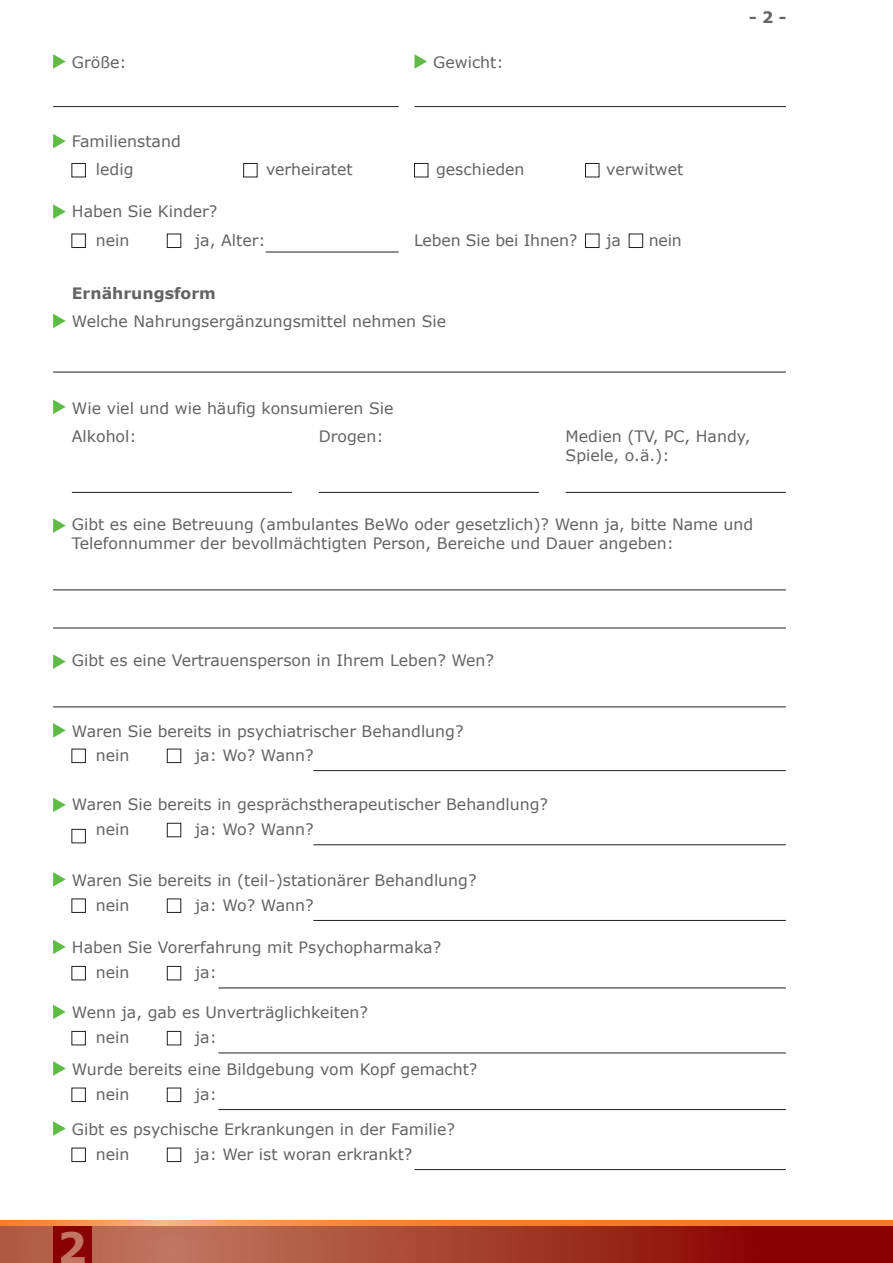
<style>
.page{position:relative;width:893px;height:1263px;background:#fff}
.page>*{position:absolute;margin:0;border:0;box-sizing:border-box;transform-origin:0 0}
.t1{font:700 41.85px "Verdana";color:#c27660}
.t2{font:15.75px/25.3px "Verdana";color:#636366}
.t3{font:700 15.75px "Verdana";color:#636366}
</style>
<div class="page">
<svg style="left:0;top:1225px;width:893px;height:38px;background:#a63e2c"></svg>
<div style="left:53px;top:1223px;width:38px;height:40px;background:#8b0202"></div>
<svg style="left:0;top:1221px;width:893px;height:4px;background:#f5863f"></svg>
<hr style="left:53px;top:372px;width:733px;height:1px;background:#231f20">
<hr style="left:72px;top:492px;width:220px;height:1px;background:#231f20">
<hr style="left:566px;top:492px;width:220px;height:1px;background:#231f20">
<hr style="left:319px;top:492px;width:220px;height:1px;background:#231f20">
<svg style="left:53px;top:54px;width:13px;height:15px"></svg>
<hr style="left:53px;top:590px;width:733px;height:1px;background:#231f20">
<hr style="left:53px;top:628px;width:733px;height:1px;background:#231f20">
<svg style="left:53px;top:134px;width:13px;height:14px"></svg>
<div style="left:72px;top:163px;width:14px;height:14px;border:1px solid #231f20"></div>
<div style="left:243px;top:163px;width:14px;height:14px;border:1px solid #231f20"></div>
<div style="left:414px;top:163px;width:14px;height:14px;border:1px solid #231f20"></div>
<div style="left:585px;top:163px;width:14px;height:14px;border:1px solid #231f20"></div>
<svg style="left:53px;top:400px;width:13px;height:14px"></svg>
<svg style="left:53px;top:518px;width:13px;height:15px"></svg>
<hr style="left:53px;top:707px;width:733px;height:1px;background:#231f20">
<svg style="left:53px;top:654px;width:13px;height:15px"></svg>
<hr style="left:313px;top:770px;width:473px;height:1px;background:#231f20">
<svg style="left:53px;top:723px;width:13px;height:15px"></svg>
<svg style="left:53px;top:204px;width:13px;height:15px"></svg>
<div style="left:72px;top:234px;width:14px;height:14px;border:1px solid #231f20"></div>
<div style="left:167px;top:234px;width:14px;height:14px;border:1px solid #231f20"></div>
<div style="left:72px;top:749px;width:14px;height:14px;border:1px solid #231f20"></div>
<div style="left:167px;top:749px;width:14px;height:14px;border:1px solid #231f20"></div>
<hr style="left:313px;top:844px;width:473px;height:1px;background:#231f20">
<svg style="left:53px;top:798px;width:13px;height:14px"></svg>
<div style="left:72px;top:829px;width:14px;height:14px;border:1px solid #231f20"></div>
<div style="left:167px;top:823px;width:14px;height:14px;border:1px solid #231f20"></div>
<hr style="left:313px;top:920px;width:473px;height:1px;background:#231f20">
<svg style="left:53px;top:872px;width:13px;height:15px"></svg>
<div style="left:72px;top:899px;width:14px;height:14px;border:1px solid #231f20"></div>
<div style="left:167px;top:899px;width:14px;height:14px;border:1px solid #231f20"></div>
<hr style="left:218px;top:988px;width:568px;height:1px;background:#231f20">
<svg style="left:53px;top:940px;width:13px;height:14px"></svg>
<div style="left:72px;top:966px;width:14px;height:14px;border:1px solid #231f20"></div>
<div style="left:167px;top:966px;width:14px;height:14px;border:1px solid #231f20"></div>
<hr style="left:218px;top:1053px;width:568px;height:1px;background:#231f20">
<svg style="left:53px;top:1004px;width:13px;height:15px"></svg>
<div style="left:72px;top:1031px;width:14px;height:14px;border:1px solid #231f20"></div>
<div style="left:167px;top:1031px;width:14px;height:14px;border:1px solid #231f20"></div>
<hr style="left:218px;top:1109px;width:568px;height:1px;background:#231f20">
<svg style="left:53px;top:1061px;width:13px;height:15px"></svg>
<div style="left:72px;top:1088px;width:14px;height:14px;border:1px solid #231f20"></div>
<div style="left:167px;top:1088px;width:14px;height:14px;border:1px solid #231f20"></div>
<hr style="left:414px;top:1169px;width:372px;height:1px;background:#231f20">
<svg style="left:53px;top:1121px;width:13px;height:15px"></svg>
<div style="left:72px;top:1148px;width:14px;height:14px;border:1px solid #231f20"></div>
<div style="left:167px;top:1148px;width:14px;height:14px;border:1px solid #231f20"></div>
<div style="left:585px;top:234px;width:14px;height:14px;border:1px solid #231f20"></div>
<div style="left:629px;top:234px;width:14px;height:14px;border:1px solid #231f20"></div>
<hr style="left:53px;top:106px;width:346px;height:1px;background:#231f20">
<hr style="left:266px;top:252px;width:133px;height:1px;background:#231f20">
<svg style="left:414px;top:54px;width:13px;height:15px"></svg>
<hr style="left:414px;top:106px;width:372px;height:1px;background:#231f20">
<svg style="left:53px;top:314px;width:13px;height:14px"></svg>
<p class="t2" style="left:72px;top:50px;width:56px">Größe:</p>
<p class="t2" style="left:96px;top:127px;width:86px;line-height:28.5px;text-indent:-24px">Familienstand ledig</p>
<p class="t2" style="left:433px;top:50px;width:72px">Gewicht:</p>
<p class="t2" style="left:266px;top:157px;width:88px">verheiratet</p>
<p class="t2" style="left:436px;top:157px;width:90px">geschieden</p>
<p class="t2" style="left:606px;top:157px;width:79px">verwitwet</p>
<p class="t2" style="left:96px;top:198px;width:123px;line-height:28.5px;text-indent:-24px">Haben Sie Kinder? nein</p>
<p class="t2" style="left:195px;top:228px;width:72px">ja, Alter:</p>
<p class="t2" style="left:414px;top:228px;width:165px">Leben Sie bei Ihnen?</p>
<p class="t2" style="left:606px;top:228px;width:16px">ja</p>
<p class="t2" style="left:649px;top:228px;width:35px">nein</p>
<p class="t3" style="left:72px;top:283px;width:146px">Ernährungsform</p>
<p class="t2" style="left:72px;top:308px;width:376px">Welche Nahrungsergänzungsmittel nehmen Sie</p>
<p class="t3" style="left:749px;top:7px;width:39px">- 2 -</p>
<p class="t2" style="left:72px;top:394px;width:323px;line-height:28.5px">Wie viel und wie häufig konsumieren Sie<br>Alkohol:</p>
<p class="t2" style="left:319px;top:424px;width:66px">Drogen:</p>
<p class="t2" style="left:566px;top:427px;width:186px;line-height:18.9px">Medien (TV, PC, Handy,<br>Spiele, o.ä.):</p>
<p class="t2" style="left:72px;top:515px;width:683px;line-height:18.9px">Gibt es eine Betreuung (ambulantes BeWo oder gesetzlich)? Wenn ja, bitte Name und<br>Telefonnummer der bevollmächtigten Person, Bereiche und Dauer angeben:</p>
<p class="t2" style="left:72px;top:648px;width:424px">Gibt es eine Vertrauensperson in Ihrem Leben? Wen?</p>
<p class="t2" style="left:72px;top:718px;width:393px">Waren Sie bereits in psychiatrischer Behandlung?</p>
<p class="t2" style="left:96px;top:743px;width:35px">nein</p>
<p class="t2" style="left:195px;top:743px;width:120px">ja: Wo? Wann?</p>
<p class="t2" style="left:96px;top:793px;width:454px;line-height:24.8px;text-indent:-24px">Waren Sie bereits in gesprächstherapeutischer Behandlung? nein</p>
<p class="t2" style="left:195px;top:817px;width:120px">ja: Wo? Wann?</p>
<p class="t2" style="left:96px;top:867px;width:382px;text-indent:-24px">Waren Sie bereits in (teil-)stationärer Behandlung? nein</p>
<p class="t2" style="left:195px;top:893px;width:120px">ja: Wo? Wann?</p>
<p class="t2" style="left:96px;top:935px;width:347px;text-indent:-24px">Haben Sie Vorerfahrung mit Psychopharmaka? nein</p>
<p class="t2" style="left:195px;top:960px;width:24px">ja:</p>
<p class="t2" style="left:96px;top:1000px;width:274px;text-indent:-24px">Wenn ja, gab es Unverträglichkeiten? nein</p>
<p class="t2" style="left:72px;top:1022px;width:407px;line-height:31.3px;text-indent:123px">ja:<br>Wurde bereits eine Bildgebung vom Kopf gemacht?</p>
<p class="t2" style="left:96px;top:1082px;width:35px">nein</p>
<p class="t2" style="left:195px;top:1082px;width:24px">ja:</p>
<p class="t2" style="left:96px;top:1116px;width:361px;text-indent:-24px">Gibt es psychische Erkrankungen in der Familie? nein</p>
<p class="t2" style="left:195px;top:1142px;width:219px">ja: Wer ist woran erkrankt?</p>
<h1 class="t1" style="left:57px;top:1220px;width:31px">2</h1>
</div>
